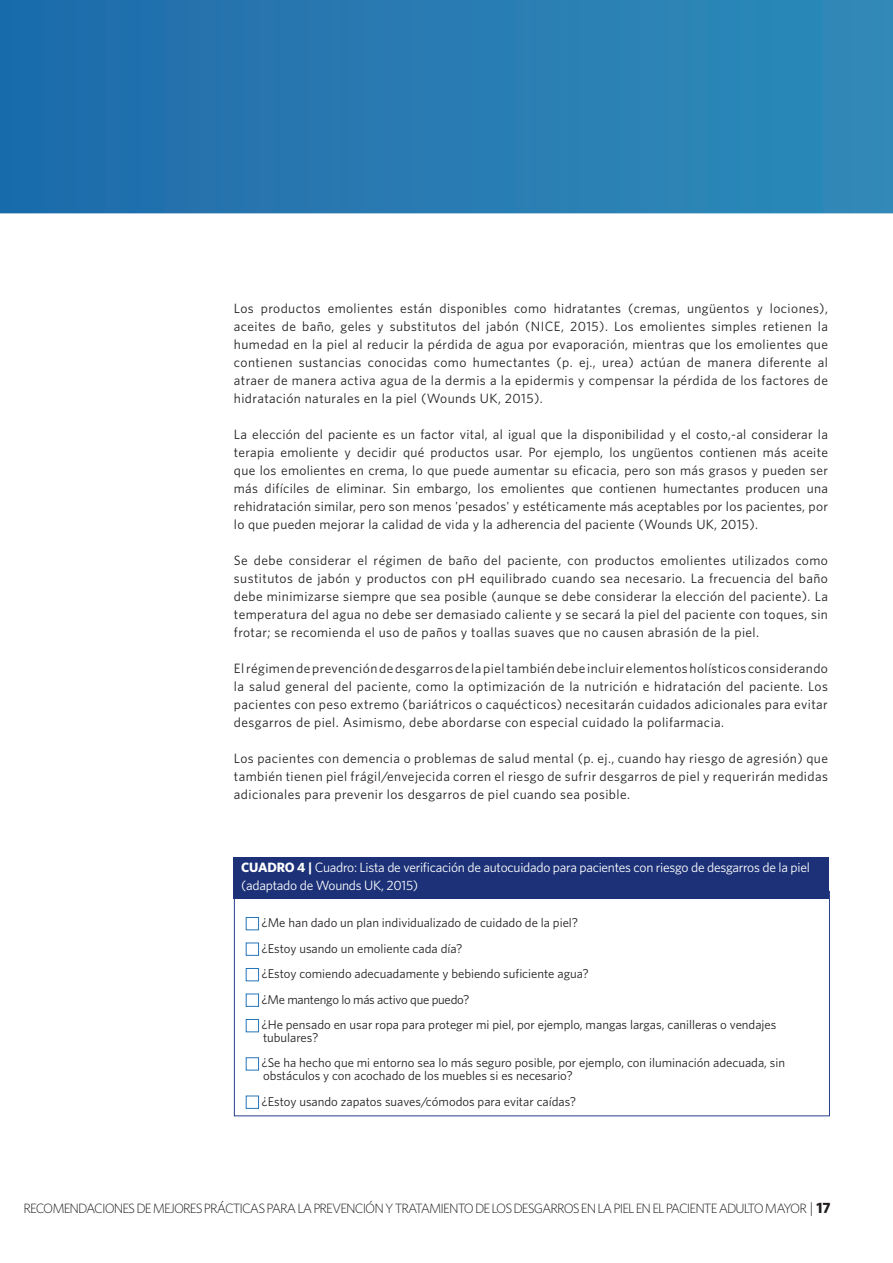
<style>
.page{position:relative;width:893px;height:1263px;background:#fff}
.page>*{position:absolute;margin:0;border:0;box-sizing:border-box;transform-origin:0 0}
.t1{font:13.5px/18px "Whitney";letter-spacing:.03em;color:#231f20;text-align:justify}
.t2{font:13.5px/18px "Whitney";letter-spacing:-.02em;color:#fff}
.t3{font:300 13.5px "Whitney";letter-spacing:-.07em;color:#231f20}
.t4{font:12.75px/25.5px "Whitney";color:#231f20}
.s1{font-weight:700}
.s2{font-size:15px}
.s3{font-weight:700;font-size:15px}
</style>
<div class="page">
<svg style="left:0;top:0;width:893px;height:213px;background:#267ab1"></svg>
<div style="left:234px;top:891px;width:596px;height:225px;background:#fff;border:1px solid #253f8e"></div>
<div style="left:234px;top:858px;width:595px;height:41px;background:#1c3177"></div>
<div style="left:246px;top:917px;width:13px;height:13px;border:1px solid #2575bb"></div>
<div style="left:246px;top:943px;width:13px;height:12px;border:1px solid #2575bb"></div>
<div style="left:246px;top:968px;width:13px;height:13px;border:1px solid #2575bb"></div>
<div style="left:246px;top:994px;width:13px;height:12px;border:1px solid #2575bb"></div>
<div style="left:246px;top:1019px;width:13px;height:13px;border:1px solid #2575bb"></div>
<div style="left:246px;top:1057px;width:13px;height:13px;border:1px solid #2575bb"></div>
<div style="left:246px;top:1096px;width:13px;height:12px;border:1px solid #2575bb"></div>
<p class="t1" style="left:234px;top:299px;width:595px">Los productos emolientes están disponibles como hidratantes (cremas, ungüentos y lociones), aceites de baño, geles y substitutos del jabón (NICE, 2015). Los emolientes simples retienen la humedad en la piel al reducir la pérdida de agua por evaporación, mientras que los emolientes que contienen sustancias conocidas como humectantes (p. ej., urea) actúan de manera diferente al atraer de manera activa agua de la dermis a la epidermis y compensar la pérdida de los factores de hidratación naturales en la piel (Wounds UK, 2015).</p>
<p class="t1" style="left:234px;top:425px;width:595px">La elección del paciente es un factor vital, al igual que la disponibilidad y el costo,-al considerar la terapia emoliente y decidir qué productos usar. Por ejemplo, los ungüentos contienen más aceite que los emolientes en crema, lo que puede aumentar su eficacia, pero son más grasos y pueden ser más difíciles de eliminar. Sin embargo, los emolientes que contienen humectantes producen una rehidratación similar, pero son menos 'pesados' y estéticamente más aceptables por los pacientes, por lo que pueden mejorar la calidad de vida y la adherencia del paciente (Wounds UK, 2015).</p>
<p class="t1" style="left:234px;top:551px;width:595px">Se debe considerar el régimen de baño del paciente, con productos emolientes utilizados como sustitutos de jabón y productos con pH equilibrado cuando sea necesario. La frecuencia del baño debe minimizarse siempre que sea posible (aunque se debe considerar la elección del paciente). La temperatura del agua no debe ser demasiado caliente y se secará la piel del paciente con toques, sin frotar; se recomienda el uso de paños y toallas suaves que no causen abrasión de la piel.</p>
<p class="t1" style="left:234px;top:659px;width:595px">El régimen de prevención de desgarros de la piel también debe incluir elementos holísticos considerando la salud general del paciente, como la optimización de la nutrición e hidratación del paciente. Los pacientes con peso extremo (bariátricos o caquécticos) necesitarán cuidados adicionales para evitar desgarros de piel. Asimismo, debe abordarse con especial cuidado la polifarmacia.</p>
<p class="t1" style="left:234px;top:749px;width:595px">Los pacientes con demencia o problemas de salud mental (p. ej., cuando hay riesgo de agresión) que también tienen piel frágil/envejecida corren el riesgo de sufrir desgarros de piel y requerirán medidas adicionales para prevenir los desgarros de piel cuando sea posible.</p>
<p class="t2" style="left:241px;top:858px;width:570px"><span class="s1">CUADRO 4 |</span> Cuadro: Lista de verificación de autocuidado para pacientes con riesgo de desgarros de la piel (adaptado de Wounds UK, 2015)</p>
<p class="t4" style="left:261px;top:909px;width:516px">¿Me han dado un plan individualizado de cuidado de la piel?<br>¿Estoy usando un emoliente cada día?<br>¿Estoy comiendo adecuadamente y bebiendo suficiente agua?<br>¿Me mantengo lo más activo que puedo?<br>¿He pensado en usar ropa para proteger mi piel, por ejemplo, mangas largas, canilleras o vendajes</p>
<p class="t4" style="left:261px;top:1024px;width:525px">tubulares?<br>¿Se ha hecho que mi entorno sea lo más seguro posible, por ejemplo, con iluminación adecuada, sin</p>
<p class="t4" style="left:261px;top:1062px;width:316px">obstáculos y con acochado de los muebles si es necesario? ¿Estoy usando zapatos suaves/cómodos para evitar caídas?</p>
<p class="t3" style="left:23px;top:1201px;width:809px">RECOMENDACIONES DE MEJORES PRÁCTICAS PARA LA PREVENCIÓN Y TRATAMIENTO DE LOS DESGARROS EN LA PIEL EN EL PACIENTE ADULTO MAYOR <span class="s2">|</span> <span class="s3">17</span></p>
</div>
